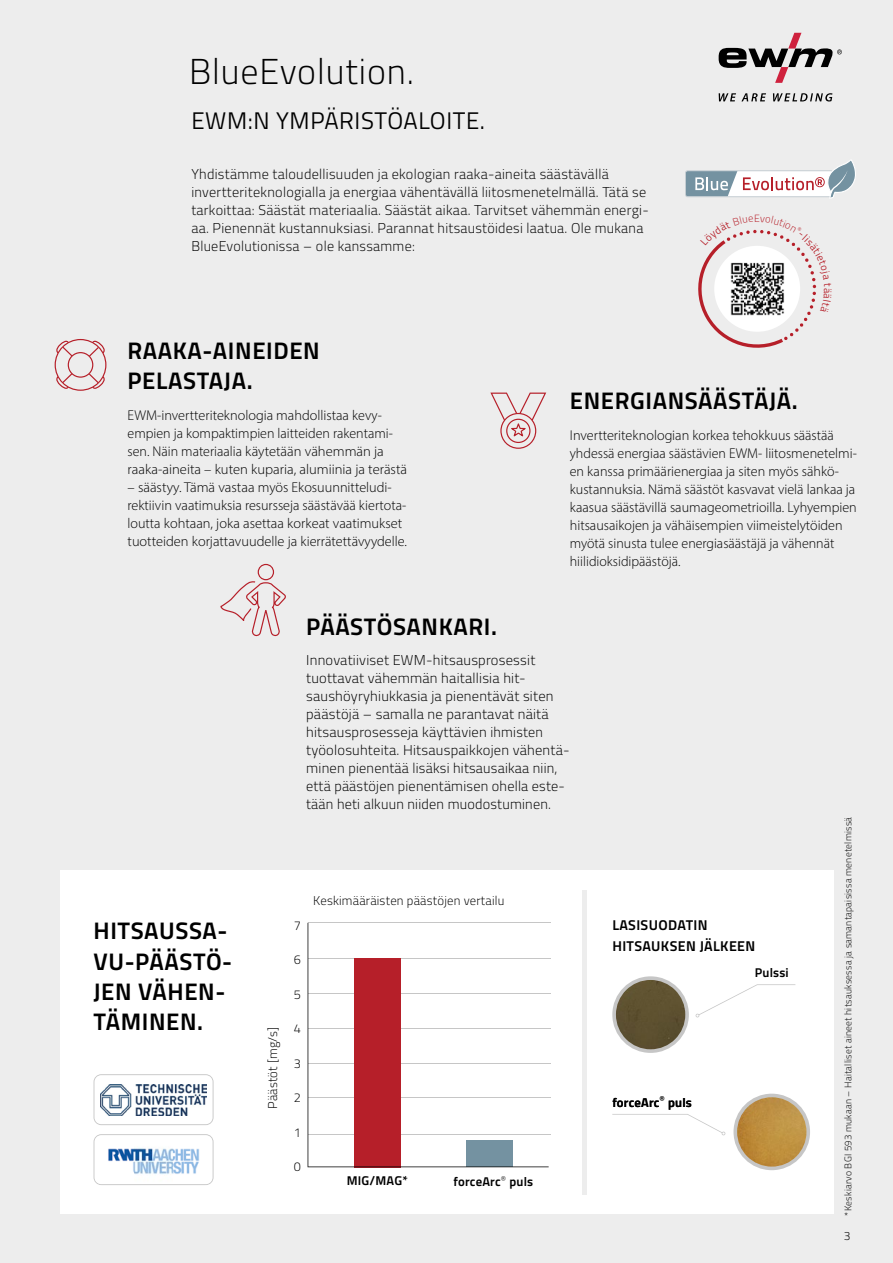
<style>
.page{position:relative;width:893px;height:1263px;background:#ededed}
.page>*{position:absolute;margin:0;border:0;box-sizing:border-box;transform-origin:0 0}
.t1{font:300 36px "Titillium Text";letter-spacing:.025em;color:#000}
.t2{font:700 24px/30px "Titillium Text";letter-spacing:.025em;color:#000}
.t3{font:24px "Titillium Text";letter-spacing:.025em;color:#000}
.t4{font:300 14.25px/18px "Myriad Pro";color:#000}
.t5{font:300 14.25px/18px "Titillium Text";letter-spacing:.015em;color:#000}
.t6{font:700 14.25px/21px "Titillium Text";letter-spacing:.025em;color:#000}
.t7{font:300 12.75px "Titillium Text";letter-spacing:.015em;color:#000}
.t8{font:700 12.75px "Titillium Text";letter-spacing:.015em;color:#000}
.t9{font:300 12px "Titillium Text";color:#000}
.t10{font:300 10.5px "Titillium Text";color:#b61f29}
.t11{font:300 9.75px "Titillium Text";letter-spacing:.025em;color:#000}
</style>
<div class="page">
<div style="left:60px;top:870px;width:773px;height:344px;background:#fff"></div>
<svg style="left:55px;top:339px;width:51px;height:52px"></svg>
<svg style="left:490px;top:393px;width:56px;height:56px"></svg>
<svg style="left:220px;top:564px;width:66px;height:72px"></svg>
<svg style="left:719px;top:93px;width:113px;height:9px"></svg>
<svg style="left:719px;top:33px;width:123px;height:50px"></svg>
<svg style="left:612px;top:976px;width:77px;height:77px"></svg>
<svg style="left:733px;top:1094px;width:77px;height:76px"></svg>
<hr style="left:308px;top:922px;width:243px;height:1px;background:#c6c6c6">
<hr style="left:308px;top:958px;width:243px;height:1px;background:#c6c6c6">
<hr style="left:308px;top:993px;width:243px;height:1px;background:#c6c6c6">
<hr style="left:308px;top:1028px;width:243px;height:1px;background:#c6c6c6">
<hr style="left:308px;top:1063px;width:243px;height:1px;background:#c6c6c6">
<hr style="left:308px;top:1097px;width:243px;height:1px;background:#c6c6c6">
<hr style="left:308px;top:1134px;width:243px;height:1px;background:#c6c6c6">
<svg style="left:308px;top:923px;width:241px;height:244px"></svg>
<svg style="left:696px;top:984px;width:99px;height:33px"></svg>
<svg style="left:612px;top:1114px;width:113px;height:21px"></svg>
<hr style="left:583px;top:890px;width:4px;height:304px;background:#ededed">
<svg style="left:94px;top:1134px;width:120px;height:51px"></svg>
<svg style="left:94px;top:1074px;width:120px;height:51px"></svg>
<div style="left:685px;top:171px;width:148px;height:26px;background:#fff;border-radius:2px"></div>
<svg style="left:685px;top:171px;width:52px;height:26px"></svg>
<svg style="left:743px;top:160px;width:113px;height:38px"></svg>
<svg style="left:698px;top:229px;width:119px;height:119px"></svg>
<h1 class="t1" style="left:189px;top:46px;width:227px">BlueEvolution.</h1>
<h2 class="t3" style="left:191px;top:103px;width:295px">EWM:N YMPÄRISTÖALOITE.</h2>
<p class="t5" style="left:191px;top:165px;width:459px">Yhdistämme taloudellisuuden ja ekologian raaka-aineita säästävällä invertteriteknologialla ja energiaa vähentävällä liitosmenetelmällä. Tätä se tarkoittaa: Säästät materiaalia. Säästät aikaa. Tarvitset vähemmän energi&shy;aa. Pienennät kustannuksiasi. Parannat hitsaustöidesi laatua. Ole mukana BlueEvolutionissa – ole kanssamme:</p>
<p class="t10" style="left:754px;top:210px;width:7px">E</p>
<h2 class="t2" style="left:128px;top:334px;width:194px">RAAKA-AINEIDEN<br>PELASTAJA.</h2>
<p class="t4" style="left:128px;top:406px;width:281px">EWM-invertteriteknologia mahdollistaa kevy&shy;empien ja kompaktimpien laitteiden rakentami&shy;sen. Näin materiaalia käytetään vähemmän ja raaka-aineita – kuten kuparia, alumiinia ja terästä</p>
<p class="t4" style="left:128px;top:478px;width:281px">– säästyy. Tämä vastaa myös Ekosuunnitteludi&shy;rektiivin vaatimuksia resursseja säästävää kiertota&shy;loutta kohtaan, joka asettaa korkeat vaatimukset tuotteiden korjattavuudelle ja kierrätettävyydelle.</p>
<h2 class="t2" style="left:570px;top:384px;width:229px">ENERGIANSÄÄSTÄJÄ.</h2>
<p class="t4" style="left:570px;top:426px;width:289px">Invertteriteknologian korkea tehokkuus säästää yhdessä energiaa säästävien EWM- liitosmenetelmi&shy;en kanssa primäärienergiaa ja siten myös sähkö&shy;kustannuksia. Nämä säästöt kasvavat vielä lankaa ja kaasua säästävillä saumageometrioilla. Lyhyempien hitsausaikojen ja vähäisempien viimeistelytöiden myötä sinusta tulee energiasäästäjä ja vähennät hiilidioksidipäästöjä.</p>
<h2 class="t2" style="left:94px;top:915px;width:140px">HITSAUSSA-<br>VU-PÄÄSTÖ-<br>JEN VÄHEN-<br>TÄMINEN.</h2>
<h2 class="t2" style="left:306px;top:610px;width:192px">PÄÄSTÖSANKARI.</h2>
<p class="t5" style="left:306px;top:651px;width:265px">Innovatiiviset EWM-hitsausprosessit tuottavat vähemmän haitallisia hit&shy;saushöyryhiukkasia ja pienentävät siten päästöjä – samalla ne parantavat näitä hitsausprosesseja käyttävien ihmisten työolosuhteita. Hitsauspaikkojen vähentä&shy;minen pienentää lisäksi hitsausaikaa niin, että päästöjen pienentämisen ohella este&shy;tään heti alkuun niiden muodostuminen.</p>
<p class="t7" style="left:263px;top:1109px;width:83px;rotate:-90deg">Päästöt [mg/s]</p>
<p class="t7" style="left:294px;top:916px;width:9px">7</p>
<p class="t7" style="left:294px;top:950px;width:9px">6</p>
<p class="t7" style="left:294px;top:985px;width:9px">5</p>
<p class="t7" style="left:294px;top:1019px;width:9px">4</p>
<p class="t7" style="left:294px;top:1054px;width:9px">3</p>
<p class="t7" style="left:294px;top:1088px;width:9px">2</p>
<p class="t7" style="left:294px;top:1123px;width:9px">1</p>
<p class="t7" style="left:294px;top:1157px;width:9px">0</p>
<p class="t7" style="left:313px;top:891px;width:193px">Keskimääräisten päästöjen vertailu</p>
<p class="t8" style="left:347px;top:1171px;width:62px">MIG/MAG*</p>
<p class="t8" style="left:454px;top:1172px;width:81px">forceArc<sup>®</sup> puls</p>
<p class="t6" style="left:612px;top:913px;width:145px">LASISUODATIN<br>HITSAUKSEN JÄLKEEN</p>
<p class="t8" style="left:612px;top:1092px;width:81px">forceArc<sup>®</sup> puls</p>
<p class="t8" style="left:755px;top:963px;width:35px">Pulssi</p>
<p class="t11" style="left:841px;top:1215px;width:400px;rotate:-90deg">*Keskiarvo BGI 593 mukaan – Haitalliset aineet hitsauksessa ja samantapaisissa menetelmissä</p>
<p class="t9" style="left:844px;top:1227px;width:8px">3</p>
</div>
